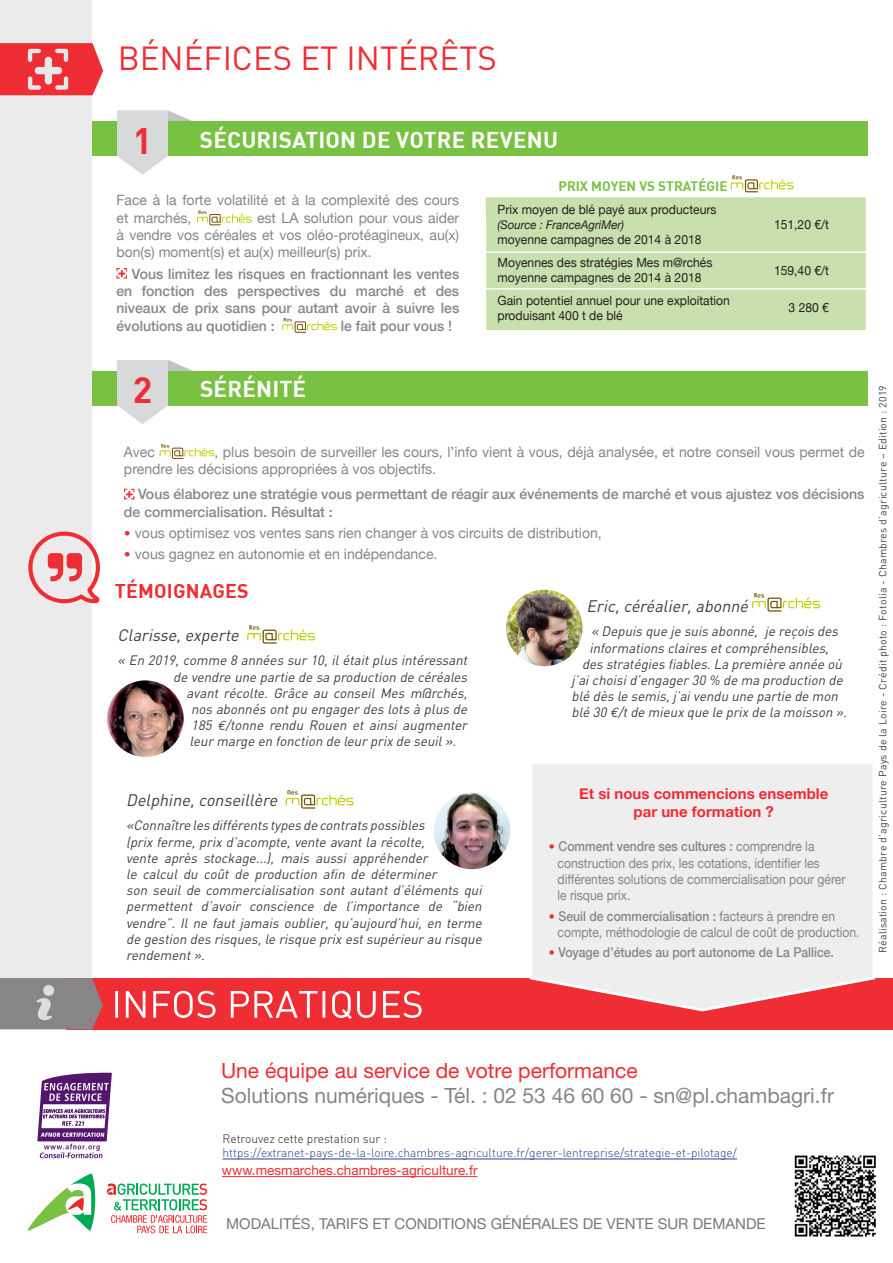
<style>
.page{position:relative;width:893px;height:1263px;background:#fff}
.page>*{position:absolute;margin:0;border:0;box-sizing:border-box;transform-origin:0 0}
.t1{font:700 36px "DIN";color:#ee2d35}
.t2{font:33px "DIN";color:#ee2d35}
.t3{font:700 22.5px "DIN";letter-spacing:.01em;color:#fff}
.t4{font:21px "Helvetica Neue LT Std";color:#848689}
.t5{font:21px "Helvetica Neue LT Std";color:#ee2d35}
.t6{font:700 19.5px "DIN";letter-spacing:.01em;color:#ee2d35}
.t7{font:italic 16.5px "DIN";color:#403d3d}
.t8{font:15px "Helvetica Neue LT Std";color:#76787b}
.t9{font:700 15px/18px "Helvetica Neue";color:#ee2d35;text-align:center}
.t10{font:14.25px/17.1px "Helvetica Neue";color:#878586}
.t11{font:500 14.25px/17.2px "Helvetica Neue";color:#878586;text-align:justify}
.t12{font:italic 13.5px/16.2px "DIN";color:#403d3d}
.t13{font:13.5px/16.2px "Helvetica Neue";color:#878586;scale:.9 1}
.t14{font:500 13.5px "Helvetica Neue";color:#878586;scale:.9 1}
.t15{font:13.5px "Helvetica Neue LT Std";color:#ee2d35}
.t16{font:700 13.5px "DIN";color:#79c142}
.t17{font:12.75px/22.5px "Helvetica Neue";color:#231f20;scale:.95 1}
.t18{font:300 12px "DIN";color:#253f8e}
.t19{font:300 12px "DIN";color:#231f20}
.t20{font:italic 12px "Helvetica Neue";color:#231f20;scale:.95 1}
.t21{font:10.5px "DIN";letter-spacing:.02em;color:#404040}
.s1{font-family:"DIN";font-weight:700;color:#ee2d35}
.s2{font-family:"Euro Mono"}
.s3{font-weight:500}
</style>
<div class="page">
<div style="left:0;top:0;width:92px;height:981px;background:#ebebeb"></div>
<div style="left:486px;top:197px;width:380px;height:133px;background:#c8e0ad"></div>
<div style="left:67px;top:978px;width:826px;height:51px;background:#ee2d35"></div>
<svg style="left:115px;top:991px;width:307px;height:28px"></svg>
<svg style="left:0;top:978px;width:103px;height:51px;background:#908485"></svg>
<div style="left:43px;top:985px;width:11px;height:11px;background:#dedddd;border-radius:50%"></div>
<svg style="left:529px;top:764px;width:347px;height:248px;background:#eee1e2"></svg>
<svg style="left:0;top:43px;width:103px;height:52px"></svg>
<svg style="left:197px;top:211px;width:55px;height:14px"></svg>
<svg style="left:117px;top:268px;width:10px;height:11px"></svg>
<svg style="left:282px;top:318px;width:55px;height:15px"></svg>
<div style="left:92px;top:371px;width:775px;height:34px;background:#79c142"></div>
<svg style="left:117px;top:360px;width:151px;height:64px"></svg>
<div style="left:92px;top:122px;width:775px;height:34px;background:#79c142"></div>
<svg style="left:117px;top:111px;width:151px;height:64px"></svg>
<svg style="left:28px;top:531px;width:72px;height:72px"></svg>
<img style="left:794px;top:1155px;width:82px;height:82px">
<svg style="left:37px;top:1072px;width:75px;height:86px"></svg>
<svg style="left:731px;top:175px;width:63px;height:17px"></svg>
<svg style="left:160px;top:444px;width:54px;height:15px"></svg>
<svg style="left:124px;top:489px;width:10px;height:10px"></svg>
<svg style="left:286px;top:790px;width:68px;height:19px"></svg>
<svg style="left:752px;top:593px;width:68px;height:19px"></svg>
<svg style="left:247px;top:625px;width:68px;height:19px"></svg>
<img style="left:107px;top:680px;width:77px;height:77px;border-radius:38px">
<img style="left:434px;top:793px;width:76px;height:76px;border-radius:38px">
<img style="left:506px;top:590px;width:77px;height:76px;border-radius:38px">
<hr style="left:223px;top:1159px;width:514px;height:1px;background:#253f8e">
<svg style="left:107px;top:1183px;width:100px;height:50px"></svg>
<svg style="left:28px;top:1173px;width:67px;height:58px"></svg>
<hr style="left:222px;top:1176px;width:255px;height:1px;background:#ee2d35">
<hr style="left:483px;top:251px;width:384px;height:2px;background:#fff">
<hr style="left:483px;top:288px;width:390px;height:2px;background:#fff">
<h2 class="t2" style="left:118px;top:37px;width:381px">BÉNÉFICES ET INTÉRÊTS</h2>
<h1 class="t1" style="left:133px;top:117px;width:21px">1</h1>
<h3 class="t3" style="left:200px;top:125px;width:360px">SÉCURISATION DE VOTRE REVENU</h3>
<p class="t10" style="left:117px;top:192px;width:344px;line-height:17.7px">Face à la forte volatilité et à la complexité des cours et marchés,</p>
<p class="t10" style="left:116px;top:210px;width:344px;text-align:justify;text-indent:141px">est LA solution pour vous aider à vendre vos céréales et vos oléo-protéagineux, au(x) bon(s) moment(s) et au(x) meilleur(s) prix.</p>
<p class="t11" style="left:117px;top:264px;width:344px;text-indent:15px">Vous limitez les risques en fractionnant les ventes en fonction des perspectives du marché et des niveaux de prix sans pour autant avoir à suivre les évolutions au quotidien :</p>
<p class="t11" style="left:341px;top:316px;width:113px">le fait pour vous !</p>
<p class="t16" style="left:558px;top:177px;width:171px">PRIX MOYEN VS STRATÉGIE</p>
<p class="t17" style="left:497px;top:199px;width:232px">Prix moyen de blé payé aux producteurs</p>
<p class="t20" style="left:497px;top:216px;width:135px">(Source : FranceAgriMer)</p>
<p class="t17" style="left:774px;top:214px;width:59px">151,20 €/t</p>
<p class="t17" style="left:497px;top:229px;width:228px">moyenne campagnes de 2014 à 2018<br>Moyennes des stratégies Mes m@rchés</p>
<p class="t17" style="left:497px;top:267px;width:216px">moyenne campagnes de 2014 à 2018</p>
<p class="t17" style="left:774px;top:260px;width:59px">159,40 €/t</p>
<p class="t17" style="left:497px;top:293px;width:246px;line-height:15.3px">Gain potentiel annuel pour une exploitation produisant 400 t de blé</p>
<p class="t17" style="left:789px;top:297px;width:44px">3 280 €</p>
<h1 class="t1" style="left:133px;top:367px;width:21px">2</h1>
<h3 class="t3" style="left:200px;top:374px;width:108px">SÉRÉNITÉ</h3>
<p class="t10" style="left:124px;top:444px;width:742px;text-indent:90px">, plus besoin de surveiller les cours, l’info vient à vous, déjà analysée, et notre conseil vous permet de prendre les décisions appropriées à vos objectifs.</p>
<p class="t11" style="left:124px;top:485px;width:742px;text-indent:14px">Vous élaborez une stratégie vous permettant de réagir aux événements de marché et vous ajustez vos décisions de commercialisation. Résultat :</p>
<p class="t10" style="left:124px;top:525px;width:479px"><span class="s1">•</span> vous optimisez vos ventes sans rien changer à vos circuits de distribution,</p>
<p class="t10" style="left:124px;top:546px;width:315px"><span class="s1">•</span> vous gagnez en autonomie et en indépendance.</p>
<p class="t10" style="left:124px;top:444px;width:33px">Avec</p>
<h3 class="t6" style="left:115px;top:578px;width:135px">TÉMOIGNAGES</h3>
<p class="t7" style="left:118px;top:624px;width:127px">Clarisse,experte</p>
<p class="t12" style="left:118px;top:652px;width:354px">« En 2019,comme 8 années sur10,ilétaitplus intéressant</p>
<p class="t12" style="left:173px;top:668px;width:299px">de vendre une partie de sa production de céréales</p>
<p class="t12" style="left:187px;top:684px;width:285px">avant récolte. Grâce au conseil Mes m@rchés,</p>
<p class="t12" style="left:191px;top:701px;width:281px">nos abonnés ontpu engagerdes lots à plus de</p>
<p class="t12" style="left:191px;top:717px;width:281px">185 <span class="s2">%</span>/tonne rendu Rouen et ainsi augmenter</p>
<p class="t12" style="left:190px;top:733px;width:271px">leurmarge en fonction de leurprix de seuil».</p>
<p class="t7" style="left:126px;top:789px;width:157px">Delphine,conseillère</p>
<p class="t12" style="left:126px;top:817px;width:360px">«Connaître les différents types de contrats possibles<br>(prix ferme, prix d’acompte, vente avant la récolte,<br>vente après stockage...), mais aussi appréhender<br>le calcul du coût de production afin de déterminer<br>son seuil de commercialisation sont autant d’éléments qui permettent d’avoir conscience de l’importance de “bien vendre”. Il ne faut jamais oublier, qu’aujourd’hui, en terme de gestion des risques,le risque prix estsupérieurau risque rendement».</p>
<p class="t7" style="left:586px;top:595px;width:167px">Eric,céréalier,abonné</p>
<p class="t12" style="left:591px;top:623px;width:252px">« Depuis que je suis abonné, je reçois des</p>
<p class="t12" style="left:589px;top:639px;width:244px">informations claires etcompréhensibles,</p>
<p class="t12" style="left:582px;top:655px;width:265px">des stratégies fiables.La première année où</p>
<p class="t12" style="left:571px;top:672px;width:276px">j ’aichoisid’engager30 % de ma production de</p>
<p class="t12" style="left:571px;top:688px;width:271px">blé dès le semis,j ’aivendu une partie de mon</p>
<p class="t12" style="left:571px;top:704px;width:280px">blé 30 <span class="s2">%</span>/tde mieux que le prix de la moisson ».</p>
<p class="t9" style="left:579px;top:785px;width:251px">Et si nous commencions ensemble par une formation ?</p>
<p class="t13" style="left:558px;top:839px;width:321px;text-indent:-9px"><span class="s1">•</span> <span class="s3">Comment vendre ses cultures :</span> comprendre la construction des prix, les cotations, identifier les différentes solutions de commercialisation pour gérer le risque prix.</p>
<p class="t13" style="left:558px;top:908px;width:337px;text-indent:-9px"><span class="s1">•</span> <span class="s3">Seuil de commercialisation :</span> facteurs à prendre en compte, méthodologie de calcul de coût de production.</p>
<p class="t14" style="left:549px;top:941px;width:319px"><span class="s1">•</span> Voyage d’études au port autonome de La Pallice.</p>
<p class="t21" style="left:876px;top:953px;width:569px;rotate:-90deg">Réalisation : Chambre d’agriculture Pays de la Loire - Crédit photo : Fotolia - Chambres d’agriculture – Edition : 2019</p>
<h3 class="t5" style="left:221px;top:1058px;width:418px">Une équipe au service de votre performance</h3>
<h3 class="t4" style="left:221px;top:1083px;width:614px">Solutions numériques - Tél. : 02 53 46 60 60 - sn@pl.chambagri.fr</h3>
<p class="t19" style="left:223px;top:1131px;width:166px">Retrouvez cette prestation sur :</p>
<p class="t18" style="left:223px;top:1145px;width:516px">https://extranet-pays-de-la-loire.chambres-agriculture.fr/gerer-lentreprise/strategie-et-pilotage/</p>
<p class="t15" style="left:222px;top:1162px;width:257px">www.mesmarches.chambres-agriculture.fr</p>
<p class="t8" style="left:226px;top:1215px;width:541px">MODALITÉS, TARIFS ET CONDITIONS GÉNÉRALES DE VENTE SUR DEMANDE</p>
</div>
